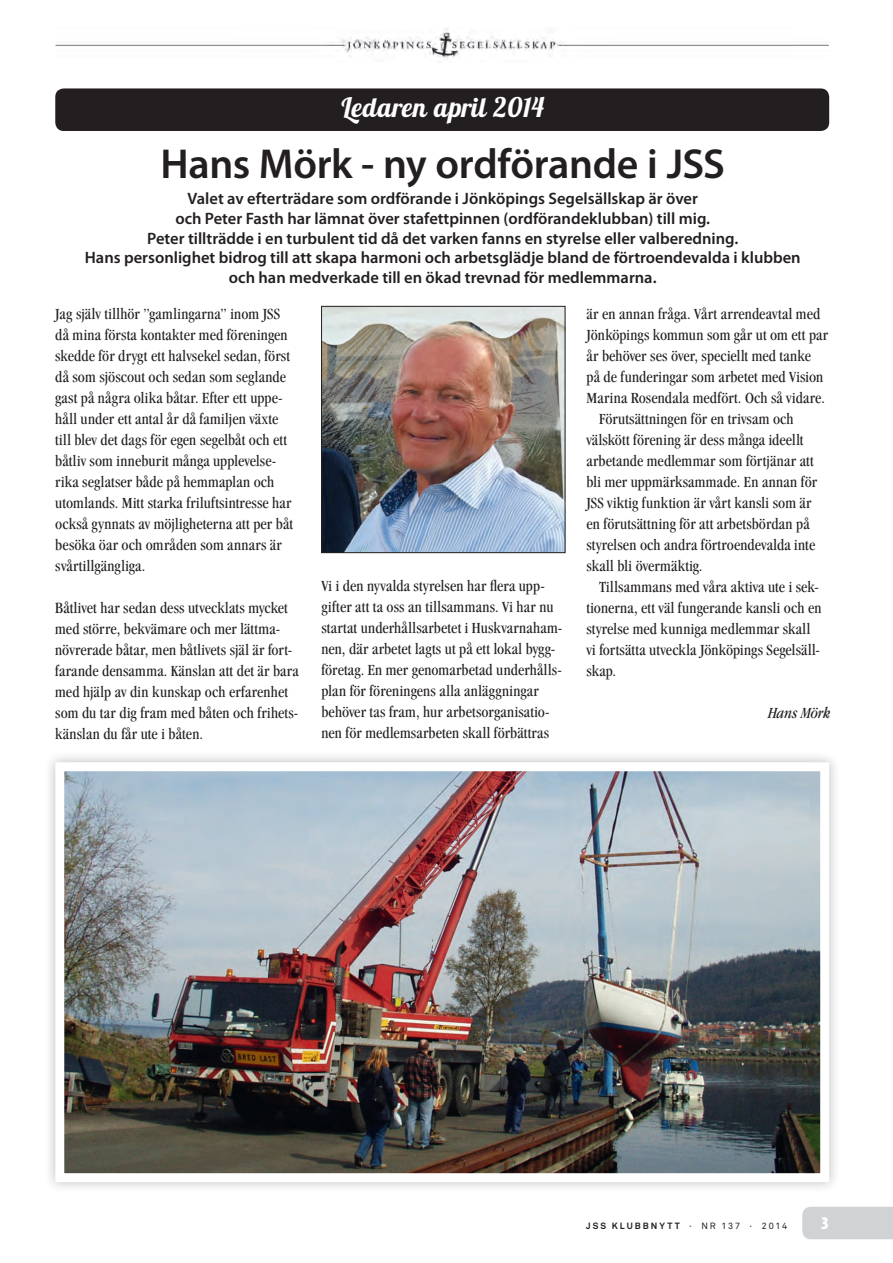
<style>
.page{position:relative;width:893px;height:1263px;background:#fff}
.page>*{position:absolute;margin:0;border:0;box-sizing:border-box;transform-origin:0 0}
.t1{font:600 42px "Myriad Pro";letter-spacing:-.01em;color:#231f20}
.t2{font:27px "Lobster 1.4";letter-spacing:.02em;color:#fff}
.t3{font:900 condensed 18px "Myriad Pro";color:#fff}
.t4{font:600 16.5px/19.8px "Myriad Pro";color:#231f20;text-align:center}
.t5{font:condensed 16.05px/21px "Garamond";letter-spacing:.01em;color:#231f20}
.t6{font:italic condensed 16.05px "Garamond";color:#231f20}
.t7{font:700 9px "Akkurat";letter-spacing:.225em;color:#231f20}
.s1{font-weight:400}
</style>
<div class="page">
<div style="left:802px;top:1207px;width:91px;height:32px;background:#d1d2d4"></div>
<img style="left:55px;top:28px;width:774px;height:32px">
<div style="left:55px;top:88px;width:774px;height:43px;background:#231f20;border-radius:9px"></div>
<img style="left:323px;top:308px;width:240px;height:243px">
<div style="left:321px;top:306px;width:244px;height:247px;border:1px solid #231f20"></div>
<div style="left:44px;top:751px;width:797px;height:443px;background:#231f20;opacity:.3"></div>
<img style="left:65px;top:772px;width:754px;height:400px">
<div style="left:55px;top:762px;width:774px;height:420px;border:9px solid #fff"></div>
<h2 class="t2" style="left:341px;top:90px;width:204px">Ledaren april 2014</h2>
<h1 class="t1" style="left:161px;top:138px;width:566px">Hans Mörk - ny ordförande i JSS</h1>
<p class="t4" style="left:85px;top:188px;width:717px">Valet av efterträdare som ordförande i Jönköpings Segelsällskap är över<br>och Peter Fasth har lämnat över stafettpinnen (ordförandeklubban) till mig.<br>Peter tillträdde i en turbulent tid då det varken fanns en styrelse eller valberedning.<br>Hans personlighet bidrog till att skapa harmoni och arbetsglädje bland de förtroendevalda i klubben och han medverkade till en ökad trevnad för medlemmarna.</p>
<p class="t5" style="left:55px;top:303px;width:239px">Jag själv tillhör ”gamlingarna” inom JSS då mina första kontakter med föreningen skedde för drygt ett halvsekel sedan, först då som sjöscout och sedan som seglande gast på några olika båtar. Efter ett uppe&shy;håll under ett antal år då familjen växte till blev det dags för egen segelbåt och ett båtliv som inneburit många upplevelse&shy;rika seglatser både på hemmaplan och utomlands. Mitt starka friluftsintresse har också gynnats av möjligheterna att per båt besöka öar och områden som annars är svårtillgängliga.</p>
<p class="t5" style="left:55px;top:597px;width:245px">Båtlivet har sedan dess utvecklats mycket med större, bekvämare och mer lättma&shy;növrerade båtar, men båtlivets själ är fort&shy;farande densamma. Känslan att det är bara med hjälp av din kunskap och erfarenhet som du tar dig fram med båten och frihets&shy;känslan du får ute i båten.</p>
<p class="t5" style="left:321px;top:575px;width:242px">Vi i den nyvalda styrelsen har flera upp&shy;gifter att ta oss an tillsammans. Vi har nu startat underhållsarbetet i Huskvarnaham&shy;nen, där arbetet lagts ut på ett lokal bygg&shy;företag. En mer genomarbetad underhålls&shy;plan för föreningens alla anläggningar behöver tas fram, hur arbetsorganisatio&shy;nen för medlemsarbeten skall förbättras</p>
<p class="t5" style="left:586px;top:303px;width:235px">är en annan fråga. Vårt arrendeavtal med</p>
<p class="t5" style="left:586px;top:324px;width:243px">Jönköpings kommun som går ut om ett par</p>
<p class="t5" style="left:586px;top:345px;width:226px">år behöver ses över, speciellt med tanke</p>
<p class="t5" style="left:586px;top:366px;width:238px">på de funderingar som arbetet med Vision</p>
<p class="t5" style="left:586px;top:387px;width:240px">Marina Rosendala medfört. Och så vidare.</p>
<p class="t5" style="left:599px;top:408px;width:196px">Förutsättningen för en trivsam och</p>
<p class="t5" style="left:586px;top:429px;width:219px">välskött förening är dess många ideellt</p>
<p class="t5" style="left:586px;top:450px;width:229px">arbetande medlemmar som förtjänar att</p>
<p class="t5" style="left:586px;top:471px;width:232px">bli mer uppmärksammade. En annan för</p>
<p class="t5" style="left:586px;top:492px;width:227px">JSS viktig funktion är vårt kansli som är</p>
<p class="t5" style="left:586px;top:513px;width:225px">en förutsättning för att arbetsbördan på</p>
<p class="t5" style="left:586px;top:534px;width:230px">styrelsen och andra förtroendevalda inte</p>
<p class="t5" style="left:586px;top:555px;width:118px">skall bli övermäktig.</p>
<p class="t5" style="left:599px;top:576px;width:221px">Tillsammans med våra aktiva ute i sek-</p>
<p class="t5" style="left:586px;top:597px;width:237px">tionerna, ett väl fungerande kansli och en</p>
<p class="t5" style="left:586px;top:618px;width:225px">styrelse med kunniga medlemmar skall</p>
<p class="t5" style="left:586px;top:639px;width:235px">vi fortsätta utveckla Jönköpings Segelsäll-</p>
<p class="t5" style="left:586px;top:660px;width:31px">skap.</p>
<p class="t6" style="left:768px;top:704px;width:64px">Hans Mörk</p>
<p class="t7" style="left:586px;top:1220px;width:202px">JSS KLUBBNYTT <span class="s1">· NR 137 · 2014</span></p>
<p class="t3" style="left:821px;top:1211px;width:9px">3</p>
</div>
